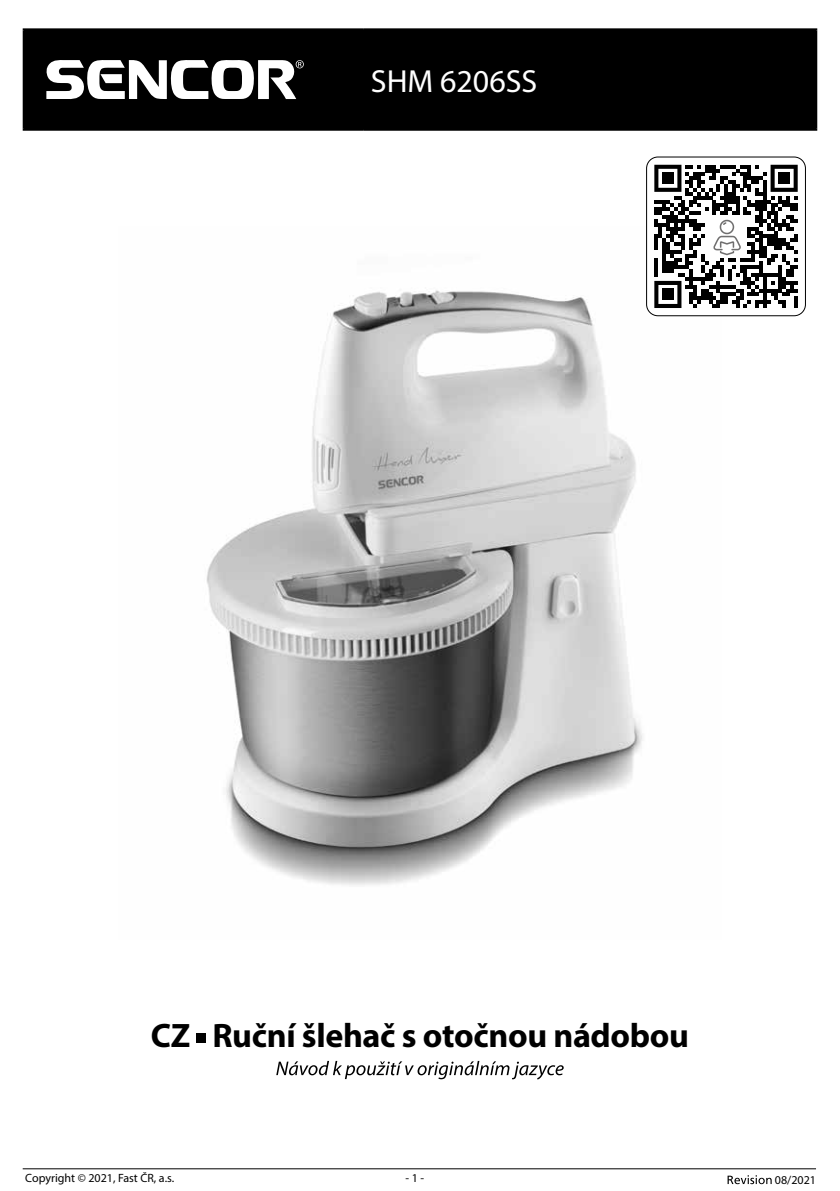
<style>
.page{position:relative;width:840px;height:1191px;background:#fff}
.page>*{position:absolute;margin:0;border:0;box-sizing:border-box;transform-origin:0 0}
.t1{font:700 34px "Myriad Pro";letter-spacing:-.01em;color:#000}
.t2{font:32px "Myriad Pro";color:#fff}
.t3{font:12px "Myriad Pro";color:#000}
</style>
<div class="page">
<hr style="left:23px;top:1168px;width:792px;height:1px;background:#000">
<svg style="left:727px;top:1175px;width:44px;height:9px"></svg>
<img style="left:206px;top:290px;width:514px;height:595px">
<div style="left:196px;top:1033px;width:10px;height:10px;background:#000"></div>
<svg style="left:276px;top:1061px;width:287px;height:18px"></svg>
<div style="left:25px;top:30px;width:789px;height:99px;background:#000"></div>
<hr style="left:23px;top:28px;width:340px;height:2px;background:#000">
<hr style="left:23px;top:30px;width:2px;height:99px;background:#000">
<hr style="left:361px;top:30px;width:2px;height:99px;background:#000">
<hr style="left:23px;top:129px;width:340px;height:2px;background:#000">
<hr style="left:363px;top:28px;width:453px;height:2px;background:#000">
<hr style="left:814px;top:30px;width:2px;height:99px;background:#000">
<hr style="left:363px;top:129px;width:453px;height:2px;background:#000">
<svg style="left:45px;top:59px;width:258px;height:41px"></svg>
<svg style="left:646px;top:157px;width:159px;height:159px"></svg>
<h2 class="t2" style="left:370px;top:61px;width:168px">SHM 6206SS</h2>
<h1 class="t1" style="left:151px;top:1013px;width:539px">CZ Ruční šlehač s otočnou nádobou</h1>
<p class="t3" style="left:25px;top:1170px;width:150px">Copyright © 2021, Fast ČR, a.s.</p>
<p class="t3" style="left:405px;top:1170px;width:20px">- 1 -</p>
<p class="t3" style="left:774px;top:1172px;width:43px">08/2021</p>
</div>
